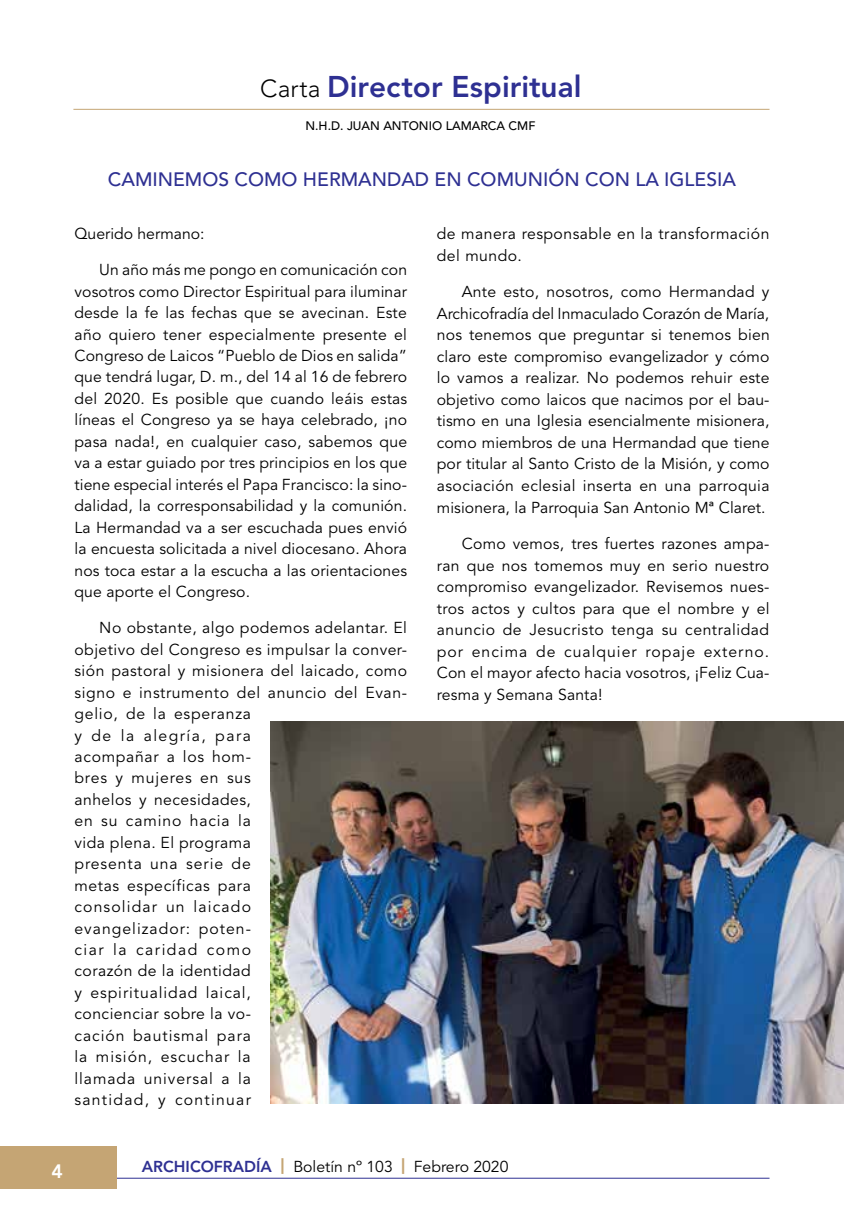
<style>
.page{position:relative;width:844px;height:1216px;background:#fff}
.page>*{position:absolute;margin:0;border:0;box-sizing:border-box;transform-origin:0 0}
.t1{font:800 29.75px "Avenir LT Std";color:#2e3092}
.t2{font:500 19.25px "Avenir LT Std";color:#2e3092}
.t3{font:800 19.25px "Avenir LT Std";color:#fff}
.t4{font:15.75px/21.3px "Avenir LT Std";letter-spacing:.03em;color:#000;text-align:justify}
.t5{font:15.75px "Avenir LT Std";color:#000}
.t6{font:500 12.25px "Avenir LT Std";color:#000}
.s1{font-weight:300;font-size:24.5px;color:#000}
.s2{font-weight:800;color:#2e3092}
.s3{font-weight:900;color:#c5a574}
</style>
<div class="page">
<hr style="left:110px;top:1177px;width:659px;height:1px;background:#2e3092">
<div style="left:0;top:1146px;width:117px;height:42px;background:#c5a574"></div>
<hr style="left:73px;top:109px;width:696px;height:1px;background:#c5a574">
<img style="left:271px;top:721px;width:572px;height:382px">
<h1 class="t1" style="left:260px;top:69px;width:323px"><span class="s1">Carta</span> Director Espiritual</h1>
<p class="t6" style="left:305px;top:118px;width:231px">N.H.D. JUAN ANTONIO LAMARCA CMF</p>
<p class="t2" style="left:108px;top:168px;width:629px">CAMINEMOS COMO HERMANDAD EN COMUNIÓN CON LA IGLESIA</p>
<p class="t5" style="left:74px;top:224px;width:132px">Querido hermano:</p>
<p class="t4" style="left:74px;top:259px;width:334px;text-indent:25px">Un año más me pongo en comunicación con vosotros como Director Espiritual para iluminar desde la fe las fechas que se avecinan. Este año quiero tener especialmente presente el Congreso de Laicos “Pueblo de Dios en salida” que tendrá lugar, D. m., del 14 al 16 de febrero del 2020. Es posible que cuando leáis estas líneas el Congreso ya se haya celebrado, ¡no pasa nada!, en cualquier caso, sabemos que va a estar guiado por tres principios en los que tiene especial interés el Papa Francisco: la sino&shy;dalidad, la corresponsabilidad y la comunión.<br>La Hermandad va a ser escuchada pues envió la encuesta solicitada a nivel diocesano. Ahora nos toca estar a la escucha a las orientaciones que aporte el Congreso.</p>
<p class="t4" style="left:74px;top:617px;width:334px;text-align:left;text-indent:25px">No obstante, algo podemos adelantar. El objetivo del Congreso es impulsar la conver&shy;sión pastoral y misionera del laicado, como signo e instrumento del anuncio del Evan&shy;gelio, de la esperanza<br>y de la alegría, para<br>acompañar a los hom-<br>bres y mujeres en sus<br>anhelos y necesidades,<br>en su camino hacia la<br>vida plena. El programa<br>presenta una serie de<br>metas específicas para<br>consolidar un laicado<br>evangelizador: poten-<br>ciar la caridad como<br>corazón de la identidad<br>y espiritualidad laical,<br>concienciar sobre la vo-<br>cación bautismal para<br>la misión, escuchar la<br>llamada universal a la<br>santidad, y continuar</p>
<p class="t4" style="left:437px;top:223px;width:334px">de manera responsable en la transformación del mundo.</p>
<p class="t4" style="left:437px;top:281px;width:334px;text-indent:25px">Ante esto, nosotros, como Hermandad y Archicofradía del Inmaculado Corazón de María, nos tenemos que preguntar si tenemos bien claro este compromiso evangelizador y cómo lo vamos a realizar. No podemos rehuir este objetivo como laicos que nacimos por el bau&shy;tismo en una Iglesia esencialmente misionera, como miembros de una Hermandad que tiene por titular al Santo Cristo de la Misión, y como asociación eclesial inserta en una parroquia misionera, la Parroquia San Antonio Mª Claret.</p>
<p class="t4" style="left:437px;top:533px;width:334px;text-indent:25px">Como vemos, tres fuertes razones ampa&shy;ran que nos tomemos muy en serio nuestro compromiso evangelizador. Revisemos nues&shy;tros actos y cultos para que el nombre y el anuncio de Jesucristo tenga su centralidad por encima de cualquier ropaje externo.<br>Con el mayor afecto hacia vosotros, ¡Feliz Cua&shy;resma y Semana Santa!</p>
<p class="t3" style="left:51px;top:1159px;width:13px">4</p>
<p class="t5" style="left:142px;top:1157px;width:368px"><span class="s2">ARCHICOFRADÍA</span> <span class="s3">|</span> Boletín nº 103 <span class="s3">|</span> Febrero 2020</p>
</div>
